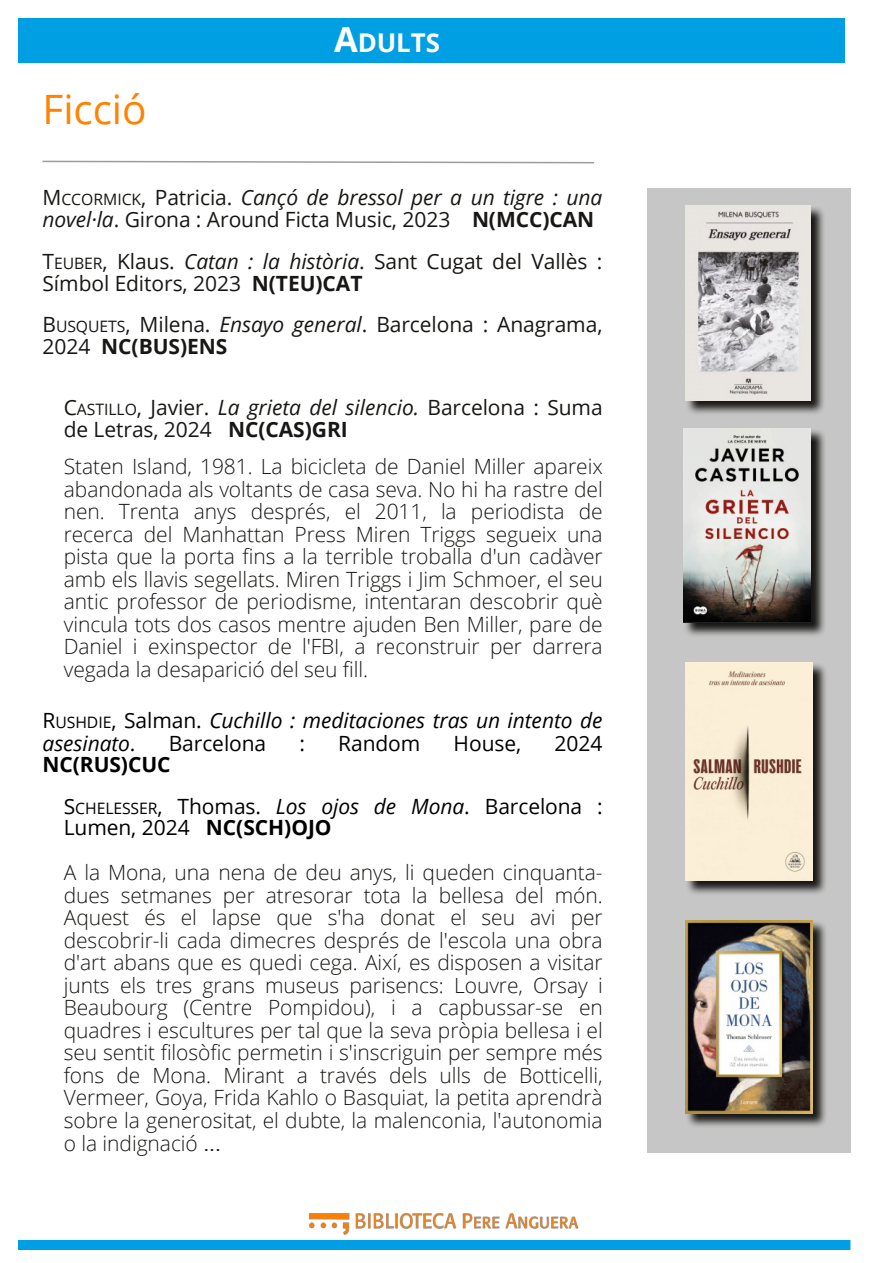
<style>
.page{position:relative;width:893px;height:1263px;background:#fff}
.page>*{position:absolute;margin:0;border:0;box-sizing:border-box;transform-origin:0 0}
.t1{font:40.5px "Open Sans";color:#ff8200}
.t2{font:700 25.8px "Open Sans";color:#fff}
.t3{font:300 21px/22.5px "Open Sans";letter-spacing:-.005em;color:#181715;text-align:justify}
.t4{font:21px/22px "Open Sans";letter-spacing:-.005em;color:#181715}
.t5{font:21px/42.2px "Open Sans";letter-spacing:-.005em;color:#000}
.t6{font:italic 21px/22px "Open Sans";letter-spacing:-.005em;color:#000}
.s1{font-size:34.5px}
.s2{font-size:15.75px}
.s3{font-style:italic}
.s4{font-weight:700}
.s5{font-style:normal}
.s6{font-style:normal;font-size:15.75px}
.s7{font-weight:400;color:#000}
.s8{font-weight:700;color:#000}
.s9{font-family:"Arial";font-weight:400}
</style>
<div class="page">
<div style="left:647px;top:188px;width:203px;height:965px;background:#c6c6c6"></div>
<div style="left:18px;top:1240px;width:832px;height:10px;background:#009ee3"></div>
<div style="left:18px;top:18px;width:826px;height:44px;background:#009ee3"></div>
<svg style="left:42px;top:160px;width:552px;height:4px"></svg>
<img style="left:309px;top:1214px;width:269px;height:20px">
<svg style="left:685px;top:663px;width:141px;height:231px;background:#6e6d6b"></svg>
<img style="left:685px;top:663px;width:127px;height:217px">
<svg style="left:685px;top:430px;width:140px;height:206px;background:#626160"></svg>
<img style="left:683px;top:429px;width:128px;height:194px">
<svg style="left:687px;top:920px;width:139px;height:207px;background:#6b6964"></svg>
<img style="left:685px;top:920px;width:127px;height:194px">
<svg style="left:685px;top:206px;width:139px;height:208px;background:#6f6e6d"></svg>
<img style="left:685px;top:206px;width:125px;height:194px">
<h1 class="t1" style="left:43px;top:81px;width:106px">Ficció</h1>
<p class="t2" style="left:334px;top:24px;width:107px"><span class="s1">A</span>DULTS</p>
<p class="t4" style="left:43px;top:186px;width:561px">M<span class="s2">CCORMICK</span>, Patricia. <span class="s3">Cançó de bressol per a un tigre : una novel·la</span>. Girona : Around Ficta Music, 2023 <span class="s4">N(MCC)CAN</span></p>
<p class="t4" style="left:43px;top:250px;width:561px">T<span class="s2">EUBER</span>, Klaus. <span class="s3">Catan : la història</span>. Sant Cugat del Vallès :<br>Símbol Editors, 2023 <span class="s4">N(TEU)CAT</span></p>
<p class="t4" style="left:43px;top:314px;width:561px;line-height:21.5px">B<span class="s2">USQUETS</span>, Milena. <span class="s3">Ensayo general</span>. Barcelona : Anagrama,<br>2024 <span class="s4">NC(BUS)ENS</span></p>
<p class="t4" style="left:64px;top:395px;width:541px">C<span class="s2">ASTILLO</span>, Javier. <span class="s3">La grieta del silencio.</span> Barcelona : Suma de Letras, 2024 <span class="s4">NC(CAS)GRI</span></p>
<p class="t3" style="left:64px;top:455px;width:540px">Staten Island, 1981. La bicicleta de Daniel Miller apareix abandonada als voltants de casa seva. No hi ha rastre del nen. Trenta anys després, el 2011, la periodista de recerca del Manhattan Press Miren Triggs segueix una pista que la porta fins a la terrible troballa d'un cadàver amb els llavis segellats. Miren Triggs i Jim Schmoer, el seu antic professor de periodisme, intentaran descobrir què vincula tots dos casos mentre ajuden Ben Miller, pare de Daniel i exinspector de l'FBI, a reconstruir per darrera vegada la desaparició del seu fill.</p>
<p class="t6" style="left:43px;top:709px;width:561px"><span class="s5">R</span><span class="s6">USHDIE</span><span class="s5">, Salman.</span> Cuchillo : meditaciones tras un intento de asesinato<span class="s5">.</span></p>
<p class="t5" style="left:169px;top:721px;width:99px">Barcelona</p>
<p class="t5" style="left:299px;top:721px;width:7px">:</p>
<p class="t5" style="left:338px;top:721px;width:84px">Random</p>
<p class="t5" style="left:454px;top:721px;width:69px">House,</p>
<p class="t5" style="left:554px;top:721px;width:49px">2024</p>
<p class="t5" style="left:64px;top:743px;width:540px;text-indent:-21px"><span class="s4">NC(RUS)CUC<br></span>S<span class="s2">CHELESSER</span>, Thomas. <span class="s3">Los ojos de Mona</span>. Barcelona :</p>
<p class="t3" style="left:64px;top:805px;width:540px;line-height:45px"><span class="s7">Lumen, 2024</span> <span class="s8">NC(SCH)OJO<br></span>A la Mona, una nena de deu anys, li queden cinquanta-</p>
<p class="t3" style="left:64px;top:883px;width:540px">dues setmanes per atresorar tota la bellesa del món.<br>Aquest és el lapse que s'ha donat el seu avi per descobrir-li cada dimecres després de l'escola una obra d'art abans que es quedi cega. Així, es disposen a visitar junts els tres grans museus parisencs: Louvre, Orsay i Beaubourg (Centre Pompidou), i a capbussar-se en quadres i escultures per tal que la seva pròpia bellesa i el seu sentit filosòfic permetin i s'inscriguin per sempre més fons de Mona. Mirant a través dels ulls de Botticelli, Vermeer, Goya, Frida Kahlo o Basquiat, la petita aprendrà sobre la generositat, el dubte, la malenconia, l'autonomia o la indignació <span class="s9">...</span></p>
</div>
